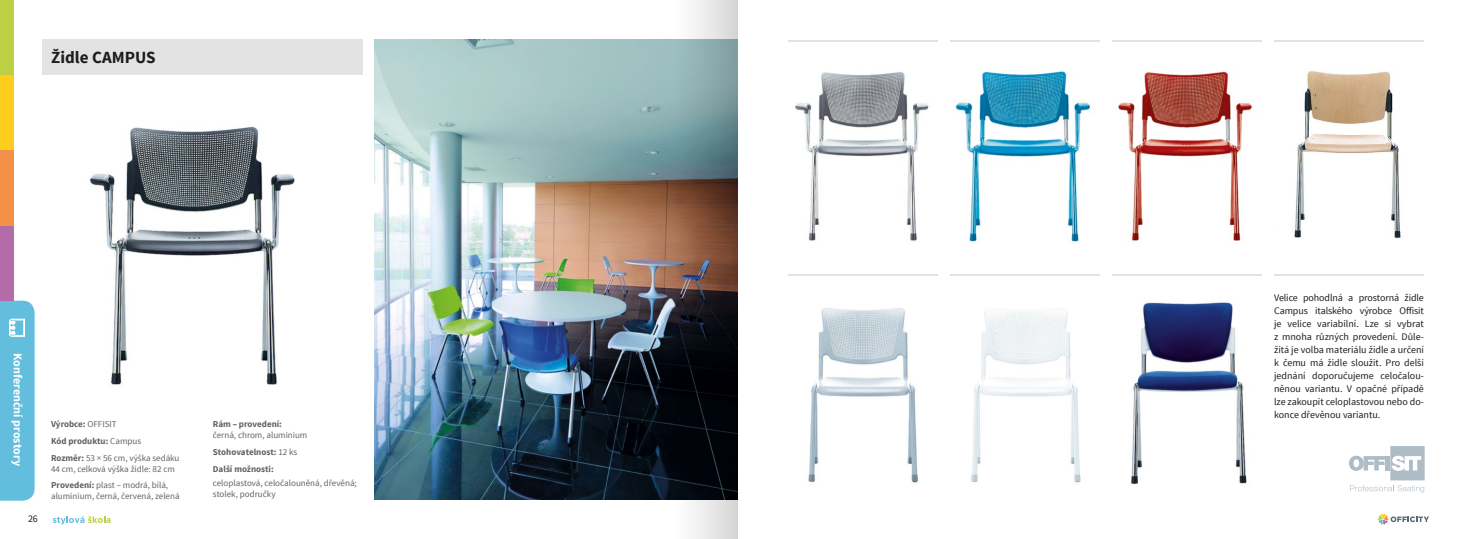
<style>
.page{position:relative;width:1475px;height:539px;background:#fff}
.page>*{position:absolute;margin:0;border:0;box-sizing:border-box;transform-origin:0 0}
.t1{font:700 17px "Source Sans Pro";color:#1d1d1b}
.t2{font:700 12px "Source Sans Pro";color:#fff}
.t3{font:10px/13px "Source Sans Pro";color:#1d1d1b;text-align:justify}
.t4{font:9px/16.7px "Source Sans Pro";color:#646363}
.t5{font:700 9px/16.7px "Source Sans Pro";color:#646363}
.s1{font-weight:700}
.s2{font-weight:400}
</style>
<div class="page">
<img style="left:375px;top:40px;width:300px;height:459px">
<div style="left:43px;top:40px;width:320px;height:35px;background:#e3e3e3"></div>
<svg style="left:675px;top:0;width:62px;height:539px"></svg>
<svg style="left:1377px;top:514px;width:51px;height:10px"></svg>
<svg style="left:53px;top:516px;width:58px;height:8px"></svg>
<div style="left:0;top:225px;width:13px;height:75px;background:#b46ba9"></div>
<div style="left:0;top:0;width:13px;height:75px;background:#bbd143"></div>
<div style="left:0;top:75px;width:13px;height:75px;background:#ffcd1c"></div>
<div style="left:0;top:150px;width:13px;height:75px;background:#f39149"></div>
<div style="left:0;top:300px;width:35px;height:200px;background:#63bedd"></div>
<img style="left:808px;top:308px;width:111px;height:175px">
<img style="left:971px;top:311px;width:110px;height:172px">
<img style="left:1131px;top:302px;width:116px;height:183px">
<img style="left:795px;top:71px;width:134px;height:170px">
<img style="left:89px;top:126px;width:206px;height:259px">
<img style="left:955px;top:71px;width:136px;height:171px">
<img style="left:1118px;top:71px;width:134px;height:170px">
<img style="left:1294px;top:71px;width:107px;height:168px">
<hr style="left:788px;top:40px;width:150px;height:2px;background:#e3e3e3">
<hr style="left:950px;top:40px;width:150px;height:2px;background:#e3e3e3">
<hr style="left:1112px;top:40px;width:149px;height:2px;background:#e3e3e3">
<hr style="left:1273px;top:40px;width:150px;height:2px;background:#e3e3e3">
<hr style="left:788px;top:274px;width:150px;height:2px;background:#e3e3e3">
<hr style="left:950px;top:274px;width:150px;height:2px;background:#e3e3e3">
<hr style="left:1112px;top:274px;width:149px;height:2px;background:#e3e3e3">
<hr style="left:1273px;top:274px;width:150px;height:2px;background:#e3e3e3">
<svg style="left:1349px;top:446px;width:75px;height:47px"></svg>
<h1 class="t1" style="left:51px;top:46px;width:106px">Židle CAMPUS</h1>
<p class="t2" style="left:26px;top:353px;width:114px;rotate:90deg">Konferenční prostory</p>
<p class="t3" style="left:28px;top:512px;width:11px">26</p>
<p class="t4" style="left:51px;top:416px;width:130px"><span class="s1">Výrobce:</span> OFFISIT<br><span class="s1">Kód produktu:</span> Campus<br><span class="s1">Rozměr:</span> 53 × 56 cm, výška sedáku</p>
<p class="t4" style="left:51px;top:460px;width:125px">44 cm, celková výška židle: 82 cm<br><span class="s1">Provedení:</span> plast – modrá, bílá,</p>
<p class="t4" style="left:51px;top:488px;width:130px">aluminium, černá, červená, zelená</p>
<p class="t5" style="left:213px;top:416px;width:71px">Rám – provedení:</p>
<p class="t5" style="left:213px;top:427px;width:96px"><span class="s2">černá, chrom, aluminium<br></span>Stohovatelnost: <span class="s2">12 ks<br></span>Další možnosti:</p>
<p class="t4" style="left:213px;top:477px;width:145px;line-height:11px">celoplastová, celočalouněná, dřevěná; stolek, područky</p>
<p class="t3" style="left:1273px;top:291px;width:151px">Velice pohodlná a prostorná židle Campus italského výrobce Offisit je velice variabilní. Lze si vybrat z mnoha různých provedení. Důle&shy;žitá je volba materiálu židle a určení k čemu má židle sloužit. Pro delší jednání doporučujeme celočalou&shy;něnou variantu. V opačné případě lze zakoupit celoplastovou nebo do&shy;konce dřevěnou variantu.</p>
</div>
